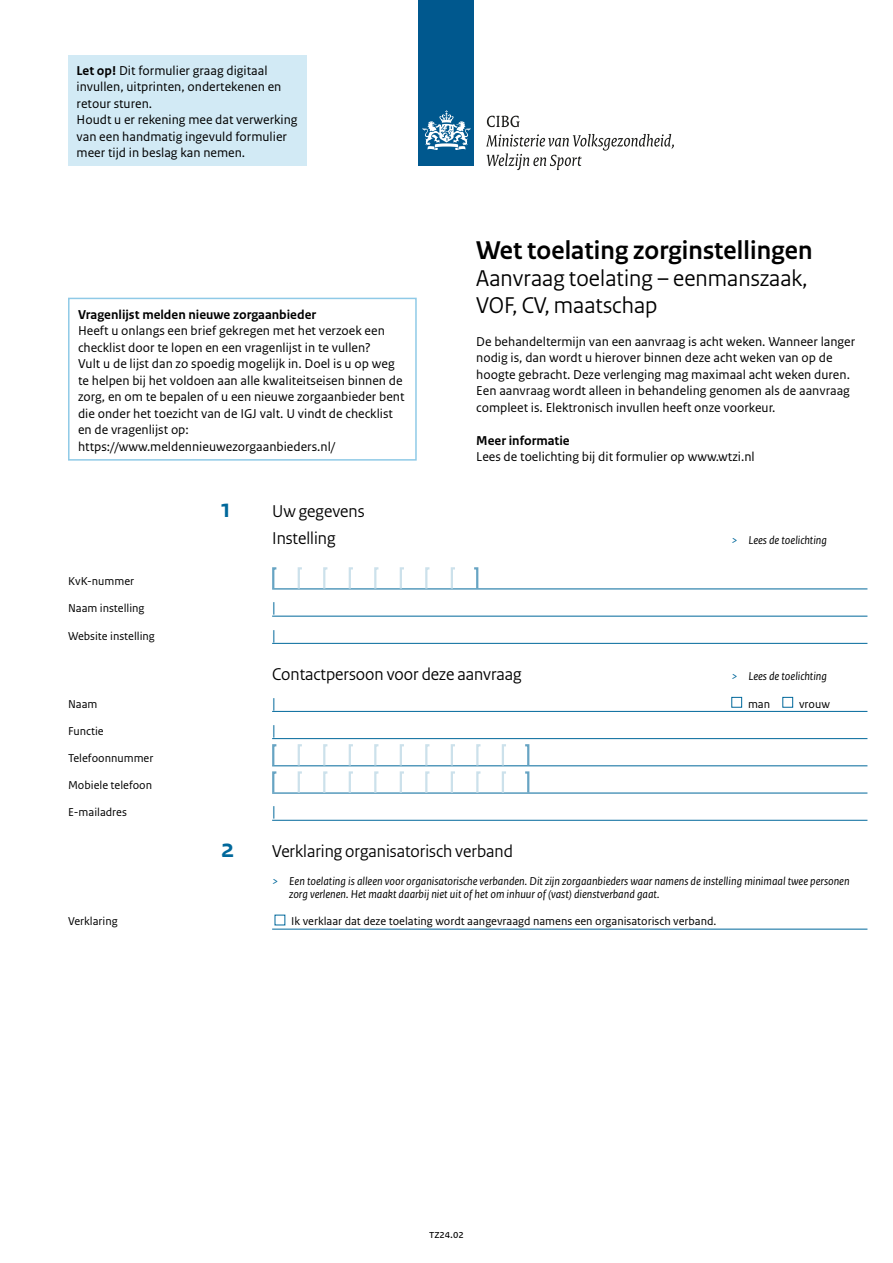
<style>
.page{position:relative;width:893px;height:1263px;background:#fff}
.page>*{position:absolute;margin:0;border:0;box-sizing:border-box;transform-origin:0 0}
._01_Docnaam_kort{font:700 27px "Rijksoverheid Sans Heading";letter-spacing:.005em;color:#000}
._11_Rubriek_nw{font:700 27px "Rijksoverheid Sans Heading";color:#01689b}
._02_Spec_lang{font:24px/27px "Rijksoverheid Sans Heading";letter-spacing:.005em;color:#000}
._11_Rubriek_nw-2{font:18px "Rijksoverheid Sans Heading";color:#000}
._11_Rubriek{font:18px "Rijksoverheid Sans Heading";color:#000}
.t1{font:15px "Rijksoverheid Sans Text";color:#01689b}
._04_Intro{font:13.5px/16.5px "Rijksoverheid Sans Text";color:#000}
._04_Intro_bold{font:700 13.5px "Rijksoverheid Sans Text";color:#000}
._16_Invulinstructie{font:italic 12px/13.6px "Rijksoverheid Sans Text";color:#000}
._13_Vraag_zonder_nr{font:12px "Rijksoverheid Sans Text";color:#000}
._15_Antw_Lijn_wel{font:12px "Rijksoverheid Sans Text";color:#000}
._15_Antwoord{font:12px "Rijksoverheid Sans Text";color:#000}
.s1{font-weight:700}
.s2{color:#01689b}
</style>
<div class="page">
<div style="left:419px;top:0;width:55px;height:166px;background:#00588e"></div>
<svg style="left:423px;top:110px;width:47px;height:40px"></svg>
<svg style="left:487px;top:116px;width:33px;height:11px"></svg>
<svg style="left:486px;top:134px;width:188px;height:36px"></svg>
<div style="left:68px;top:298px;width:349px;height:163px;border:2px solid #8fcae7"></div>
<div style="left:68px;top:55px;width:238px;height:111px;background:#d2eaf5"></div>
<hr style="left:272px;top:588px;width:595px;height:1px;background:#01689b">
<svg style="left:272px;top:567px;width:7px;height:23px"></svg>
<svg style="left:297px;top:567px;width:7px;height:23px"></svg>
<svg style="left:322px;top:567px;width:8px;height:23px"></svg>
<svg style="left:348px;top:567px;width:7px;height:23px"></svg>
<svg style="left:373px;top:567px;width:8px;height:23px"></svg>
<svg style="left:399px;top:567px;width:7px;height:23px"></svg>
<svg style="left:424px;top:567px;width:8px;height:23px"></svg>
<svg style="left:450px;top:567px;width:7px;height:23px"></svg>
<svg style="left:472px;top:567px;width:7px;height:23px"></svg>
<hr style="left:272px;top:616px;width:595px;height:1px;background:#01689b">
<hr style="left:272px;top:643px;width:595px;height:1px;background:#01689b">
<hr style="left:272px;top:711px;width:595px;height:1px;background:#01689b">
<div style="left:731px;top:697px;width:11px;height:11px;border:1px solid #01689b"></div>
<div style="left:782px;top:697px;width:11px;height:11px;border:1px solid #01689b"></div>
<hr style="left:272px;top:738px;width:595px;height:1px;background:#01689b">
<hr style="left:272px;top:765px;width:595px;height:1px;background:#01689b">
<hr style="left:272px;top:793px;width:595px;height:1px;background:#01689b">
<svg style="left:272px;top:744px;width:7px;height:50px"></svg>
<svg style="left:297px;top:744px;width:7px;height:50px"></svg>
<svg style="left:322px;top:744px;width:8px;height:50px"></svg>
<svg style="left:348px;top:744px;width:7px;height:50px"></svg>
<svg style="left:373px;top:744px;width:8px;height:50px"></svg>
<svg style="left:399px;top:744px;width:7px;height:50px"></svg>
<svg style="left:424px;top:744px;width:8px;height:50px"></svg>
<svg style="left:450px;top:744px;width:7px;height:50px"></svg>
<svg style="left:475px;top:744px;width:8px;height:50px"></svg>
<svg style="left:501px;top:744px;width:7px;height:50px"></svg>
<svg style="left:523px;top:744px;width:7px;height:50px"></svg>
<hr style="left:272px;top:820px;width:595px;height:1px;background:#01689b">
<hr style="left:272px;top:929px;width:595px;height:1px;background:#01689b">
<p class="_04_Intro" style="left:77px;top:62px;width:206px"><span class="s1">Let op!</span> Dit formulier graag digitaal invullen, uitprinten, ondertekenen en retour sturen.</p>
<p class="_04_Intro" style="left:77px;top:112px;width:223px">Houdt u er rekening mee dat verwerking van een handmatig ingevuld formulier meer tijd in beslag kan nemen.</p>
<p class="_04_Intro_bold" style="left:78px;top:307px;width:240px">Vragenlijst melden nieuwe zorgaanbieder</p>
<p class="_04_Intro" style="left:78px;top:323px;width:328px">Heeft u onlangs een brief gekregen met het verzoek een checklist door te lopen en een vragenlijst in te vullen?<br>Vult u de lijst dan zo spoedig mogelijk in. Doel is u op weg te helpen bij het voldoen aan alle kwaliteitseisen binnen de zorg, en om te bepalen of u een nieuwe zorgaanbieder bent die onder het toezicht van de IGJ valt. U vindt de checklist en de vragenlijst op: https://www.meldennieuwezorgaanbieders.nl/</p>
<h1 class="_01_Docnaam_kort" style="left:476px;top:235px;width:338px">Wet toelating zorginstellingen</h1>
<h2 class="_02_Spec_lang" style="left:476px;top:265px;width:333px">Aanvraag toelating – eenmanszaak,<br>VOF, CV, maatschap</h2>
<p class="_04_Intro" style="left:476px;top:333px;width:381px">De behandeltermijn van een aanvraag is acht weken. Wanneer langer nodig is, dan wordt u hierover binnen deze acht weken van op de hoogte gebracht. Deze verlenging mag maximaal acht weken duren.</p>
<p class="_04_Intro" style="left:476px;top:383px;width:375px">Een aanvraag wordt alleen in behandeling genomen als de aanvraag compleet is. Elektronisch invullen heeft onze voorkeur.</p>
<p class="_04_Intro_bold" style="left:476px;top:432px;width:95px">Meer informatie</p>
<p class="_04_Intro" style="left:476px;top:449px;width:280px">Lees de toelichting bij dit formulier op www.wtzi.nl</p>
<h1 class="_11_Rubriek_nw" style="left:221px;top:493px;width:11px">1</h1>
<h1 class="_11_Rubriek_nw-2" style="left:272px;top:501px;width:94px">Uw gegevens</h1>
<h1 class="_11_Rubriek" style="left:272px;top:528px;width:65px">Instelling</h1>
<p class="_16_Invulinstructie" style="left:731px;top:534px;width:97px"><span class="s2">&gt;</span> Lees de toelichting</p>
<p class="_13_Vraag_zonder_nr" style="left:68px;top:574px;width:68px">KvK-nummer</p>
<p class="_13_Vraag_zonder_nr" style="left:68px;top:602px;width:78px">Naam instelling</p>
<p class="t1" style="left:272px;top:599px;width:5px">|</p>
<p class="_13_Vraag_zonder_nr" style="left:68px;top:629px;width:88px">Website instelling</p>
<p class="t1" style="left:272px;top:626px;width:5px">|</p>
<h1 class="_11_Rubriek" style="left:272px;top:664px;width:251px">Contactpersoon voor deze aanvraag</h1>
<p class="_16_Invulinstructie" style="left:731px;top:670px;width:97px"><span class="s2">&gt;</span> Lees de toelichting</p>
<p class="_13_Vraag_zonder_nr" style="left:68px;top:697px;width:31px">Naam</p>
<p class="t1" style="left:272px;top:694px;width:5px">|</p>
<p class="_15_Antwoord" style="left:748px;top:697px;width:24px">man</p>
<p class="_15_Antwoord" style="left:799px;top:697px;width:32px">vrouw</p>
<p class="_13_Vraag_zonder_nr" style="left:68px;top:724px;width:37px">Functie</p>
<p class="t1" style="left:272px;top:721px;width:5px">|</p>
<p class="_13_Vraag_zonder_nr" style="left:68px;top:751px;width:87px">Telefoonnummer</p>
<p class="_13_Vraag_zonder_nr" style="left:68px;top:778px;width:86px">Mobiele telefoon</p>
<p class="_13_Vraag_zonder_nr" style="left:68px;top:806px;width:60px">E-mailadres</p>
<p class="t1" style="left:272px;top:803px;width:5px">|</p>
<h1 class="_11_Rubriek_nw" style="left:221px;top:833px;width:15px">2</h1>
<h1 class="_11_Rubriek_nw-2" style="left:272px;top:841px;width:242px">Verklaring organisatorisch verband</h1>
<p class="_16_Invulinstructie" style="left:289px;top:874px;width:562px;text-indent:-17px"><span class="s2">&gt;</span> Een toelating is alleen voor organisatorische verbanden. Dit zijn zorgaanbieders waar namens de instelling minimaal twee personen zorg verlenen. Het maakt daarbij niet uit of het om inhuur of (vast) dienstverband gaat.</p>
<p class="_13_Vraag_zonder_nr" style="left:68px;top:914px;width:51px">Verklaring</p>
<p class="_15_Antw_Lijn_wel" style="left:291px;top:914px;width:427px">Ik verklaar dat deze toelating wordt aangevraagd namens een organisatorisch verband.</p>
<p class="_15_Antw_Lijn_wel" style="left:429px;top:1227px;width:36px">TZ24.02</p>
</div>
